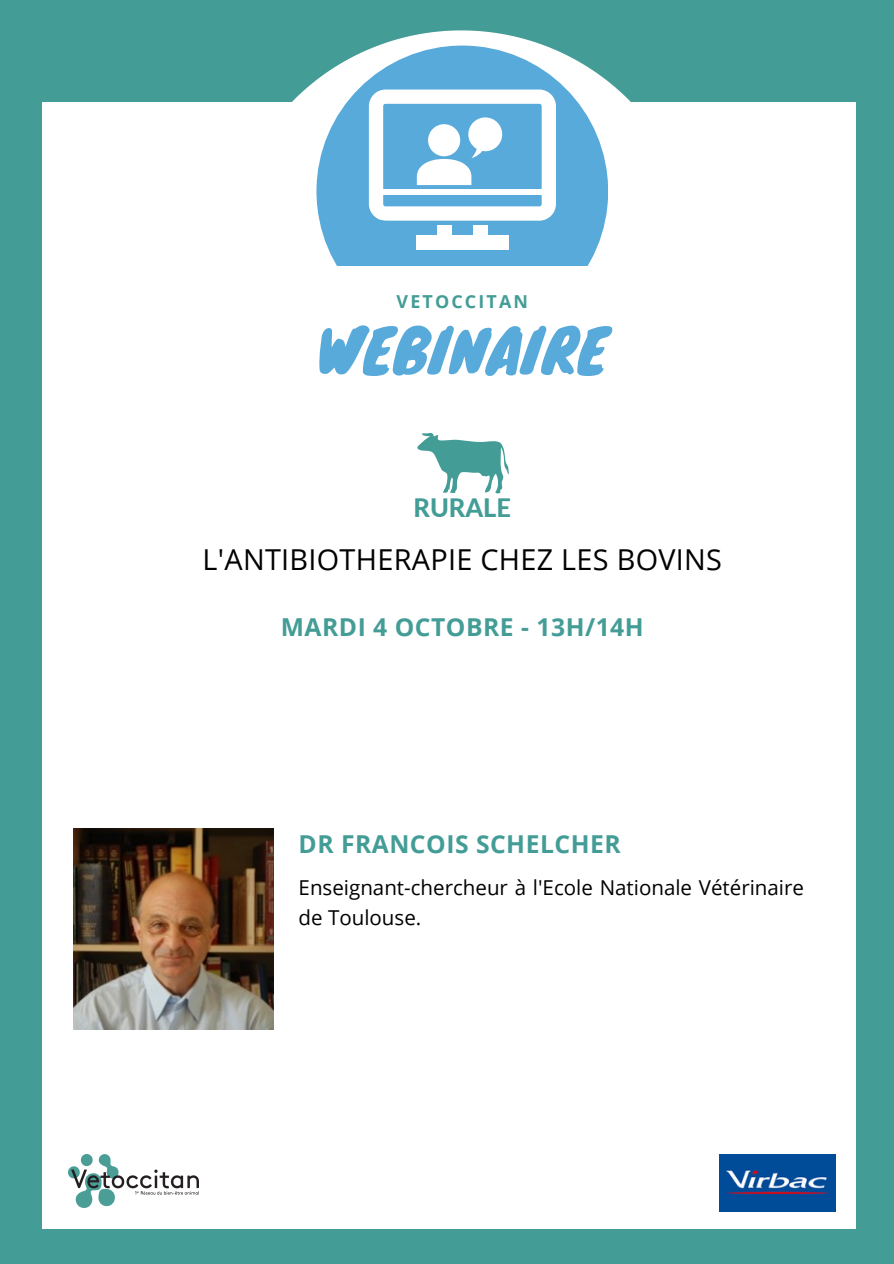
<style>
.page{position:relative;width:894px;height:1264px;background:#fff}
.page>*{position:absolute;margin:0;border:0;box-sizing:border-box;transform-origin:0 0}
.t1{font:59.25px "Knewave";color:#58aadb}
.t2{font:28.8px "Open Sans";letter-spacing:.01em;color:#000}
.t3{font:800 25.35px "Lato";color:#439d96}
.t4{font:700 24.6px "Open Sans";letter-spacing:.02em;color:#439d96}
.t5{font:20.55px/30.5px "Open Sans";color:#000}
.t6{font:700 17.85px "Open Sans";letter-spacing:.12em;color:#439d96}
</style>
<div class="page">
<div style="left:0;top:0;width:893px;height:1263px;background:#439d96"></div>
<div style="left:42px;top:102px;width:813px;height:1126px;background:#fff"></div>
<svg style="left:292px;top:30px;width:339px;height:464px"></svg>
<div style="left:316px;top:46px;width:292px;height:291px;background:#58aadb;border-radius:50%"></div>
<div style="left:174px;top:266px;width:577px;height:71px;background:#fff"></div>
<svg style="left:369px;top:90px;width:186px;height:131px"></svg>
<div style="left:473px;top:225px;width:14px;height:17px;background:#fff"></div>
<div style="left:437px;top:225px;width:14px;height:17px;background:#fff"></div>
<div style="left:416px;top:235px;width:92px;height:14px;background:#fff"></div>
<div style="left:382px;top:190px;width:167px;height:5px;background:#fff"></div>
<img style="left:68px;top:1154px;width:131px;height:53px">
<svg style="left:414px;top:432px;width:95px;height:61px"></svg>
<img style="left:719px;top:1154px;width:116px;height:57px">
<img style="left:73px;top:828px;width:201px;height:201px">
<p class="t6" style="left:396px;top:289px;width:133px">VETOCCITAN</p>
<h1 class="t1" style="left:316px;top:302px;width:293px">WEBINAIRE</h1>
<p class="t3" style="left:413px;top:492px;width:99px">RURALE</p>
<h2 class="t2" style="left:202px;top:539px;width:521px">L'ANTIBIOTHERAPIE CHEZ LES BOVINS</h2>
<p class="t4" style="left:281px;top:609px;width:364px">MARDI 4 OCTOBRE - 13H/14H</p>
<p class="t4" style="left:298px;top:826px;width:323px">DR FRANCOIS SCHELCHER</p>
<p class="t5" style="left:298px;top:871px;width:507px">Enseignant-chercheur à l'Ecole Nationale Vétérinaire de Toulouse.</p>
</div>
